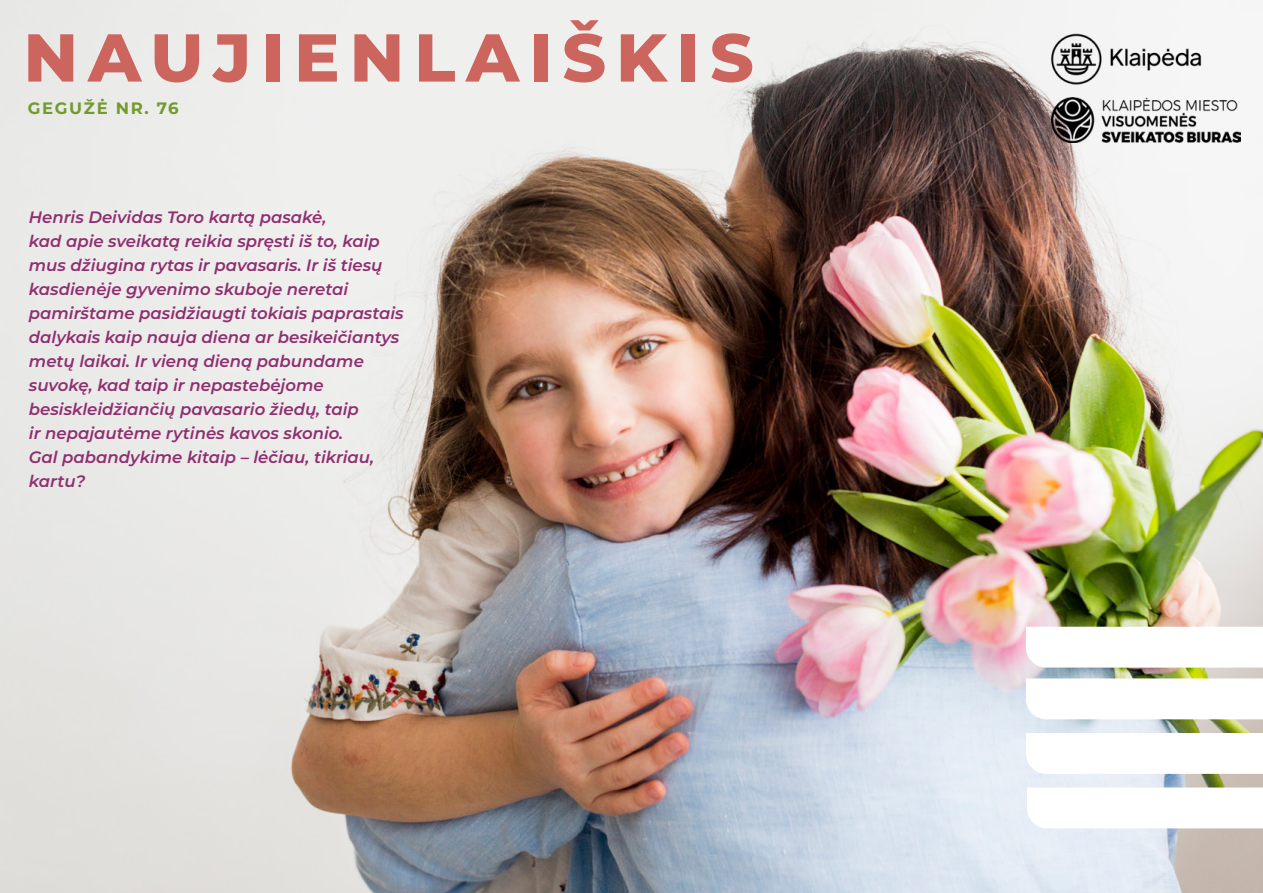
<style>
.page{position:relative;width:1263px;height:893px;background:#fff}
.page>*{position:absolute;margin:0;border:0;box-sizing:border-box;transform-origin:0 0}
.t1{font:800 67.5px "Montserrat";letter-spacing:.15em;color:#cd655f}
.t2{font:italic 600 16.5px/24px "Montserrat";color:#8f2e70}
.t3{font:700 16.5px "Montserrat";letter-spacing:.1em;color:#729a2d}
</style>
<div class="page">
<img style="left:0;top:0;width:1263px;height:893px">
<svg style="left:1026px;top:627px;width:237px;height:41px"></svg>
<svg style="left:1026px;top:678px;width:237px;height:41px"></svg>
<svg style="left:1027px;top:787px;width:236px;height:41px"></svg>
<svg style="left:1026px;top:733px;width:237px;height:41px"></svg>
<img style="left:1052px;top:98px;width:189px;height:45px">
<img style="left:1049px;top:33px;width:153px;height:53px">
<h1 class="t1" style="left:24px;top:8px;width:732px">NAUJIENLAIŠKIS</h1>
<p class="t3" style="left:28px;top:96px;width:152px">GEGUŽĖ NR. 76</p>
<p class="t2" style="left:29px;top:205px;width:376px">Henris Deividas Toro kartą pasakė,<br>kad apie sveikatą reikia spręsti iš to, kaip mus džiugina rytas ir pavasaris. Ir iš tiesų kasdienėje gyvenimo skuboje neretai pamirštame pasidžiaugti tokiais paprastais dalykais kaip nauja diena ar besikeičiantys metų laikai. Ir vieną dieną pabundame suvokę, kad taip ir nepastebėjome besiskleidžiančių pavasario žiedų, taip<br>ir nepajautėme rytinės kavos skonio.<br>Gal pabandykime kitaip – lėčiau, tikriau, kartu?</p>
</div>
